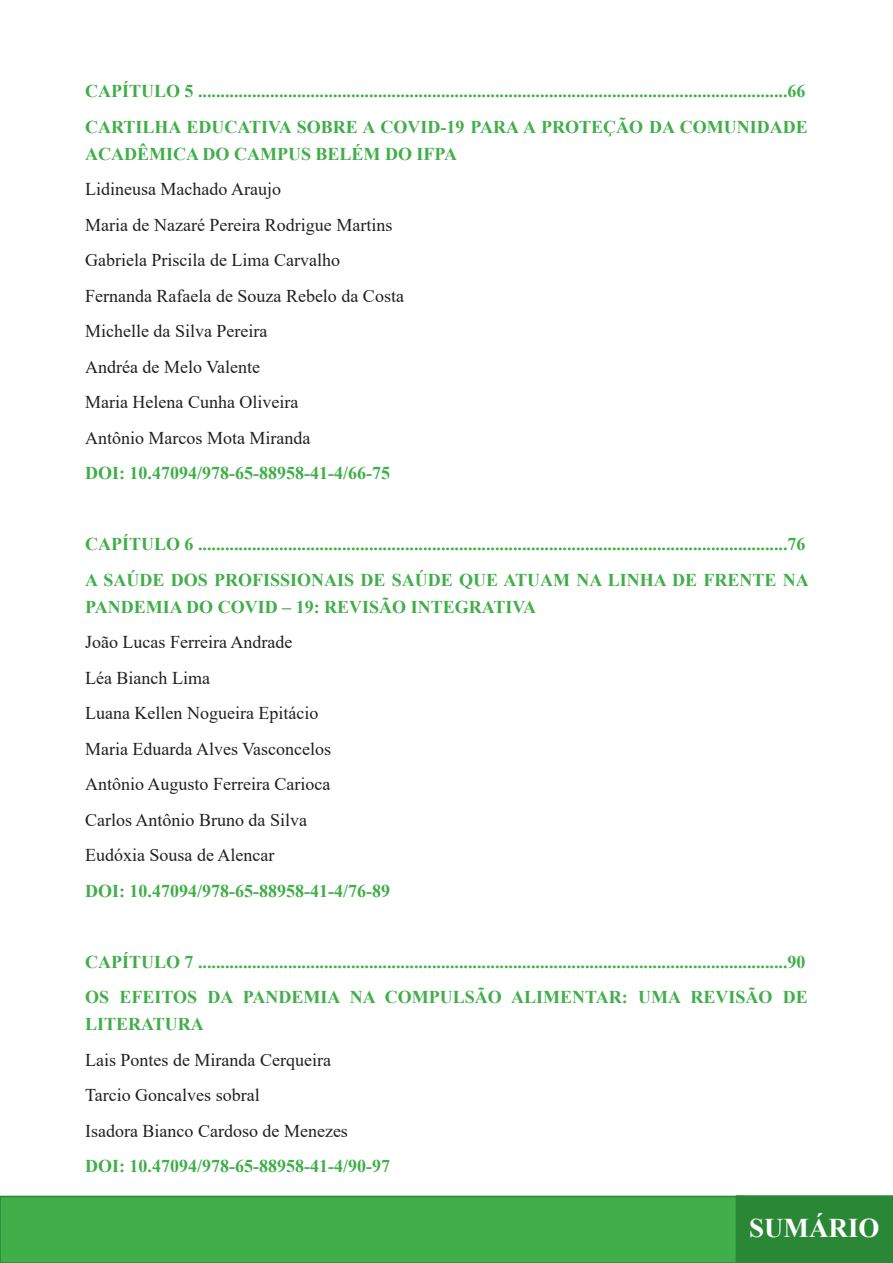
<style>
.page{position:relative;width:893px;height:1263px;background:#fff}
.page>*{position:absolute;margin:0;border:0;box-sizing:border-box;transform-origin:0 0}
.t1{font:700 27px "Times New Roman";color:#fff}
.Normal__Web{font:700 18px/27px "Times New Roman";color:#40ae49}
.t2{font:18px "Times New Roman";color:#231f20}
</style>
<div class="page">
<div style="left:0;top:1196px;width:744px;height:67px;background:#40ae49;border:2px solid #298736"></div>
<svg style="left:0;top:1195px;width:1px;height:68px"></svg>
<div style="left:736px;top:1196px;width:156px;height:66px;background:#298736"></div>
<div style="left:736px;top:1195px;width:157px;height:68px;border:2px solid #298736"></div>
<p class="Normal__Web" style="left:85px;top:77px;width:722px">CAPÍTULO 5 ...................................................................................................................................66</p>
<p class="Normal__Web" style="left:85px;top:113px;width:724px">CARTILHA EDUCATIVA SOBRE A COVID-19 PARA A PROTEÇÃO DA COMUNIDADE<br>ACADÊMICA DO CAMPUS BELÉM DO IFPA</p>
<p class="t2" style="left:85px;top:177px;width:197px">Lidineusa Machado Araujo</p>
<p class="t2" style="left:85px;top:212px;width:309px">Maria de Nazaré Pereira Rodrigue Martins</p>
<p class="t2" style="left:85px;top:248px;width:256px">Gabriela Priscila de Lima Carvalho</p>
<p class="t2" style="left:85px;top:283px;width:320px">Fernanda Rafaela de Souza Rebelo da Costa</p>
<p class="t2" style="left:85px;top:319px;width:184px">Michelle da Silva Pereira</p>
<p class="t2" style="left:85px;top:354px;width:177px">Andréa de Melo Valente</p>
<p class="t2" style="left:85px;top:390px;width:215px">Maria Helena Cunha Oliveira</p>
<p class="t2" style="left:85px;top:425px;width:227px">Antônio Marcos Mota Miranda</p>
<p class="Normal__Web" style="left:85px;top:459px;width:306px">DOI: 10.47094/978-65-88958-41-4/66-75</p>
<p class="Normal__Web" style="left:85px;top:530px;width:722px">CAPÍTULO 6 ...................................................................................................................................76</p>
<p class="Normal__Web" style="left:85px;top:566px;width:725px">A SAÚDE DOS PROFISSIONAIS DE SAÚDE QUE ATUAM NA LINHA DE FRENTE NA<br>PANDEMIA DO COVID – 19: REVISÃO INTEGRATIVA</p>
<p class="t2" style="left:85px;top:630px;width:209px">João Lucas Ferreira Andrade</p>
<p class="t2" style="left:85px;top:665px;width:126px">Léa Bianch Lima</p>
<p class="t2" style="left:85px;top:701px;width:235px">Luana Kellen Nogueira Epitácio</p>
<p class="t2" style="left:85px;top:736px;width:248px">Maria Eduarda Alves Vasconcelos</p>
<p class="t2" style="left:85px;top:772px;width:247px">Antônio Augusto Ferreira Carioca</p>
<p class="t2" style="left:85px;top:807px;width:224px">Carlos Antônio Bruno da Silva</p>
<p class="t2" style="left:85px;top:843px;width:191px">Eudóxia Sousa de Alencar</p>
<p class="Normal__Web" style="left:85px;top:877px;width:306px">DOI: 10.47094/978-65-88958-41-4/76-89</p>
<p class="Normal__Web" style="left:85px;top:948px;width:722px">CAPÍTULO 7 ...................................................................................................................................90</p>
<p class="Normal__Web" style="left:85px;top:983px;width:724px">OS EFEITOS DA PANDEMIA NA COMPULSÃO ALIMENTAR: UMA REVISÃO DE<br>LITERATURA</p>
<p class="t2" style="left:85px;top:1047px;width:247px">Lais Pontes de Miranda Cerqueira</p>
<p class="t2" style="left:85px;top:1083px;width:176px">Tarcio Goncalves sobral</p>
<p class="t2" style="left:85px;top:1118px;width:264px">Isadora Bianco Cardoso de Menezes</p>
<p class="Normal__Web" style="left:85px;top:1152px;width:306px">DOI: 10.47094/978-65-88958-41-4/90-97</p>
<h1 class="t1" style="left:749px;top:1208px;width:132px">SUMÁRIO</h1>
</div>
